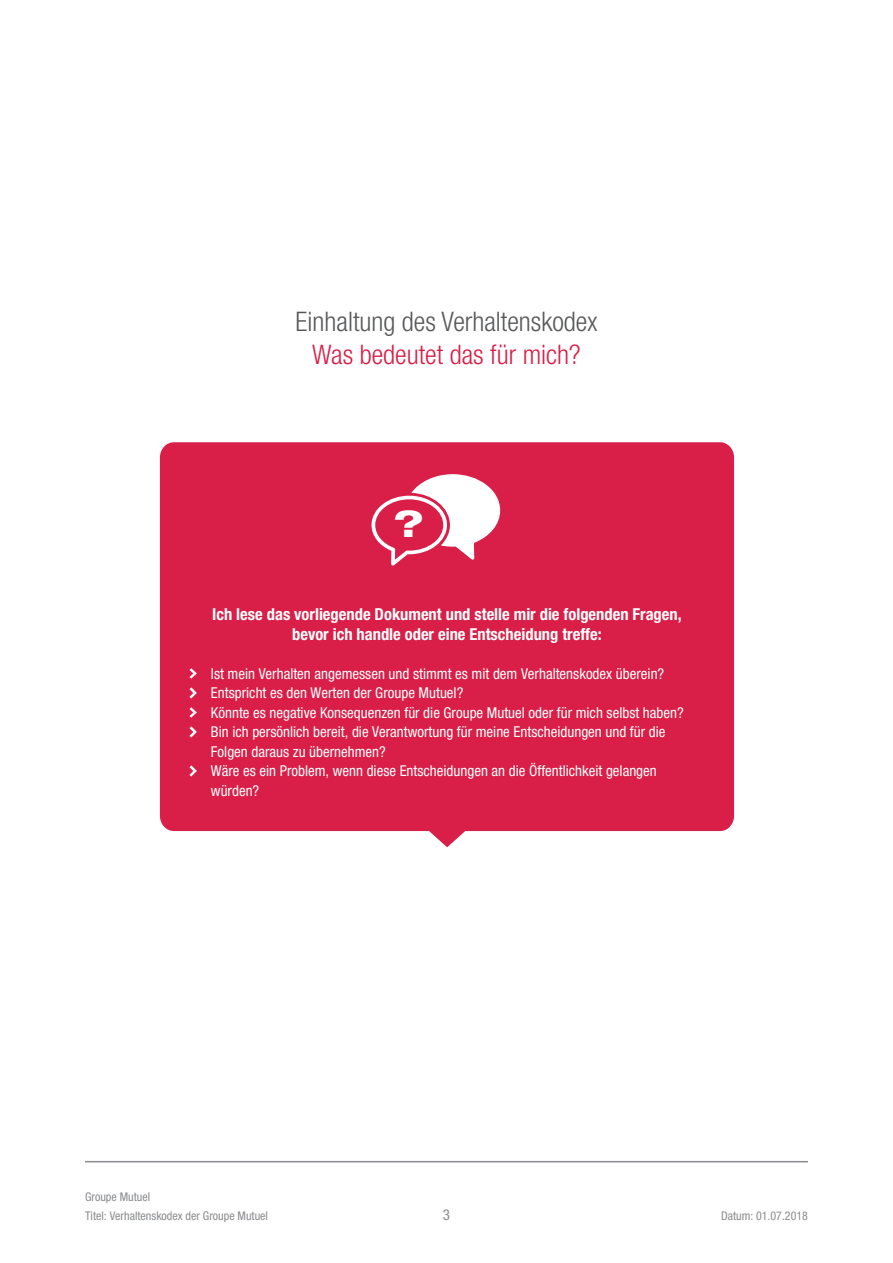
<style>
.page{position:relative;width:893px;height:1263px;background:#fff}
.page>*{position:absolute;margin:0;border:0;box-sizing:border-box;transform-origin:0 0}
.t1{font:800 expanded 36.6px "Helvetica Neue LT";color:#fff}
.t2{font:300 condensed 27px "Helvetica Neue LT Std";color:#57585a}
.t3{font:300 condensed 27px "Helvetica Neue LT Std";color:#d91e47}
.t4{font:700 condensed 16.5px/19.5px "Helvetica Neue LT";color:#fff;text-align:center}
.t5{font:condensed 15px/19.5px "Helvetica Neue LT";color:#fff}
.t6{font:condensed 15px "Helvetica Neue LT";color:#8a8c8f}
.t7{font:condensed 12px/19.5px "Helvetica Neue LT";color:#8a8c8f}
</style>
<div class="page">
<hr style="left:85px;top:1161px;width:723px;height:1px;background:#8a8c8f">
<div style="left:160px;top:442px;width:574px;height:405px;background:#d91e47"></div>
<svg style="left:190px;top:668px;width:10px;height:11px"></svg>
<svg style="left:190px;top:688px;width:10px;height:10px"></svg>
<svg style="left:190px;top:707px;width:10px;height:11px"></svg>
<svg style="left:190px;top:727px;width:10px;height:10px"></svg>
<svg style="left:190px;top:766px;width:10px;height:10px"></svg>
<svg style="left:372px;top:474px;width:128px;height:91px"></svg>
<p class="t2" style="left:296px;top:306px;width:303px">Einhaltung des Verhaltenskodex</p>
<p class="t3" style="left:312px;top:338px;width:270px">Was bedeutet das für mich?</p>
<h1 class="t1" style="left:394px;top:501px;width:31px">?</h1>
<p class="t4" style="left:212px;top:604px;width:471px">Ich lese das vorliegende Dokument und stelle mir die folgenden Fragen, bevor ich handle oder eine Entscheidung treffe:</p>
<p class="t5" style="left:211px;top:664px;width:455px">Ist mein Verhalten angemessen und stimmt es mit dem Verhaltenskodex überein?</p>
<p class="t5" style="left:211px;top:683px;width:254px">Entspricht es den Werten der Groupe Mutuel?</p>
<p class="t5" style="left:211px;top:703px;width:474px">Könnte es negative Konsequenzen für die Groupe Mutuel oder für mich selbst haben?</p>
<p class="t5" style="left:211px;top:722px;width:456px">Bin ich persönlich bereit, die Verantwortung für meine Entscheidungen und für die<br>Folgen daraus zu übernehmen?</p>
<p class="t5" style="left:211px;top:761px;width:447px">Wäre es ein Problem, wenn diese Entscheidungen an die Öffentlichkeit gelangen würden?</p>
<p class="t7" style="left:85px;top:1187px;width:184px">Groupe Mutuel<br>Titel: Verhaltenskodex der Groupe Mutuel</p>
<p class="t6" style="left:443px;top:1206px;width:9px">3</p>
<p class="t7" style="left:721px;top:1206px;width:88px">Datum: 01.07.2018</p>
</div>
